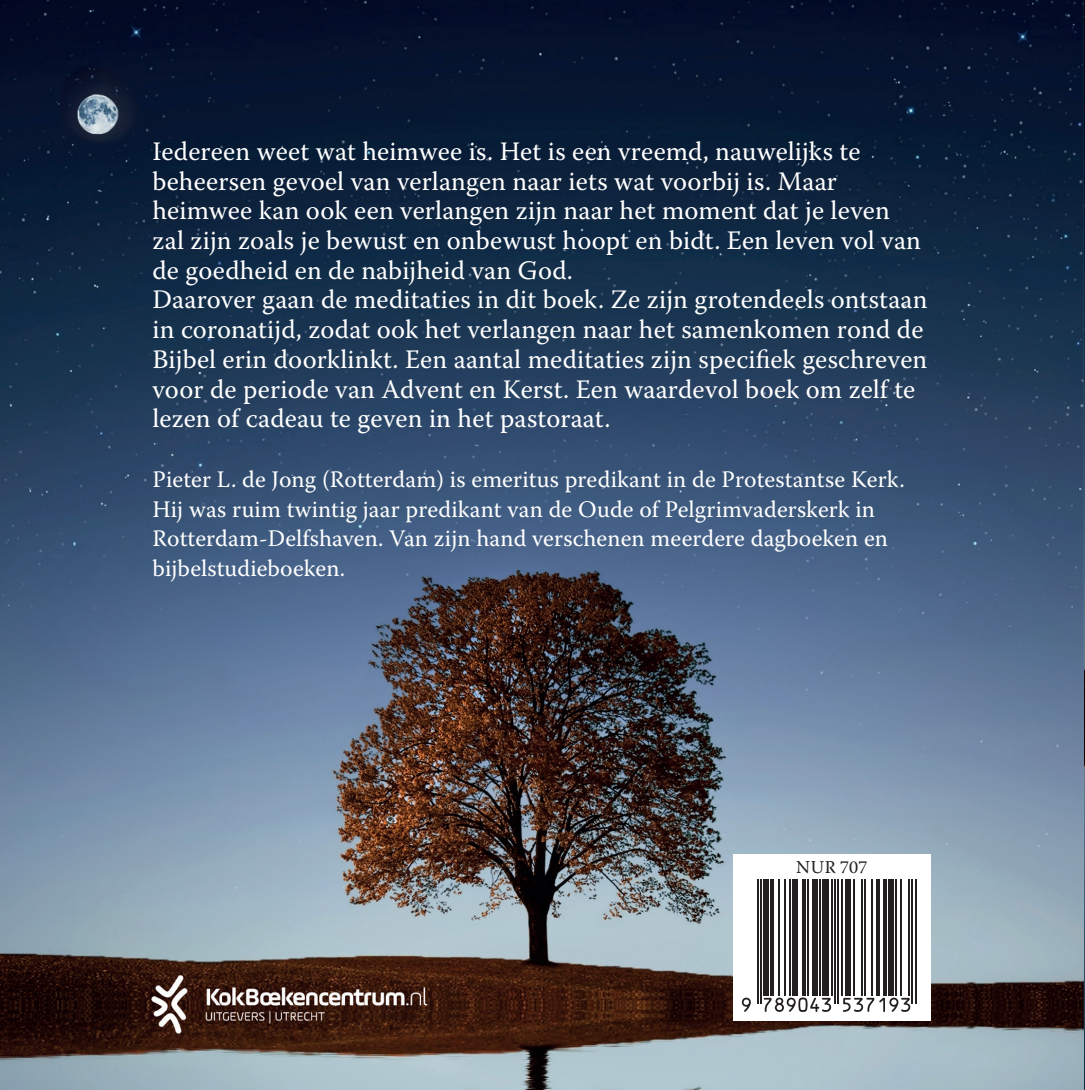
<style>
.page{position:relative;width:1085px;height:1090px;background:#fff}
.page>*{position:absolute;margin:0;border:0;box-sizing:border-box;transform-origin:0 0}
.t1{font:26.55px/29.7px "Warnock Pro";letter-spacing:.005em;color:#fff}
.t2{font:23.62px/29.7px "Warnock Pro";letter-spacing:.005em;color:#fff}
.t3{font:18px "Warnock Pro";letter-spacing:.03em;color:#231f20}
</style>
<div class="page">
<img style="left:0;top:0;width:1085px;height:1089px">
<div style="left:733px;top:859px;width:198px;height:161px;background:#fff"></div>
<svg style="left:741px;top:879px;width:176px;height:133px"></svg>
<svg style="left:742px;top:997px;width:9px;height:14px"></svg>
<hr style="left:756px;top:878px;width:2px;height:125px;background:#231f20">
<hr style="left:760px;top:878px;width:2px;height:125px;background:#231f20">
<div style="left:763px;top:878px;width:5px;height:117px;background:#231f20"></div>
<hr style="left:770px;top:878px;width:3px;height:117px;background:#231f20">
<hr style="left:778px;top:878px;width:2px;height:117px;background:#231f20">
<hr style="left:784px;top:878px;width:1px;height:117px;background:#231f20">
<hr style="left:788px;top:878px;width:2px;height:117px;background:#231f20">
<div style="left:792px;top:878px;width:5px;height:117px;background:#231f20"></div>
<hr style="left:802px;top:878px;width:3px;height:117px;background:#231f20">
<hr style="left:807px;top:878px;width:2px;height:117px;background:#231f20">
<div style="left:812px;top:878px;width:5px;height:117px;background:#231f20"></div>
<hr style="left:819px;top:878px;width:1px;height:117px;background:#231f20">
<svg style="left:763px;top:997px;width:68px;height:14px"></svg>
<div style="left:822px;top:878px;width:7px;height:117px;background:#231f20"></div>
<hr style="left:831px;top:878px;width:1px;height:117px;background:#231f20">
<hr style="left:834px;top:878px;width:2px;height:125px;background:#231f20">
<hr style="left:837px;top:878px;width:2px;height:125px;background:#231f20">
<hr style="left:841px;top:878px;width:1px;height:117px;background:#231f20">
<div style="left:846px;top:878px;width:5px;height:117px;background:#231f20"></div>
<hr style="left:852px;top:878px;width:2px;height:117px;background:#231f20">
<hr style="left:861px;top:878px;width:2px;height:117px;background:#231f20">
<hr style="left:864px;top:878px;width:2px;height:117px;background:#231f20">
<hr style="left:871px;top:878px;width:2px;height:117px;background:#231f20">
<hr style="left:876px;top:878px;width:4px;height:117px;background:#231f20">
<hr style="left:883px;top:878px;width:3px;height:117px;background:#231f20">
<div style="left:888px;top:878px;width:5px;height:117px;background:#231f20"></div>
<hr style="left:895px;top:878px;width:1px;height:117px;background:#231f20">
<svg style="left:843px;top:997px;width:67px;height:14px"></svg>
<hr style="left:900px;top:878px;width:1px;height:117px;background:#231f20">
<hr style="left:908px;top:878px;width:2px;height:117px;background:#231f20">
<hr style="left:911px;top:878px;width:2px;height:125px;background:#231f20">
<hr style="left:915px;top:878px;width:1px;height:125px;background:#231f20">
<div style="left:733px;top:854px;width:198px;height:24px;background:#fff"></div>
<img style="left:151px;top:970px;width:285px;height:65px">
<p class="t1" style="left:152px;top:136px;width:776px">Iedereen weet wat heimwee is. Het is een vreemd, nauwelijks te beheersen gevoel van verlangen naar iets wat voorbij is. Maar heimwee kan ook een verlangen zijn naar het moment dat je leven zal zijn zoals je bewust en onbewust hoopt en bidt. Een leven vol van de goedheid en de nabijheid van God.<br>Daarover gaan de meditaties in dit boek. Ze zijn grotendeels ontstaan in coronatijd, zodat ook het verlangen naar het samenkomen rond de Bijbel erin doorklinkt. Een aantal meditaties zijn specifiek geschreven voor de periode van Advent en Kerst. Een waardevol boek om zelf te lezen of cadeau te geven in het pastoraat.</p>
<p class="t2" style="left:152px;top:463px;width:754px">Pieter L. de Jong (Rotterdam) is emeritus predikant in de Protestantse Kerk.<br>Hij was ruim twintig jaar predikant van de Oude of Pelgrimvaderskerk in Rotterdam-Delfshaven. Van zijn hand verschenen meerdere dagboeken en bijbelstudieboeken.</p>
<p class="t3" style="left:796px;top:856px;width:73px">NUR 707</p>
</div>
